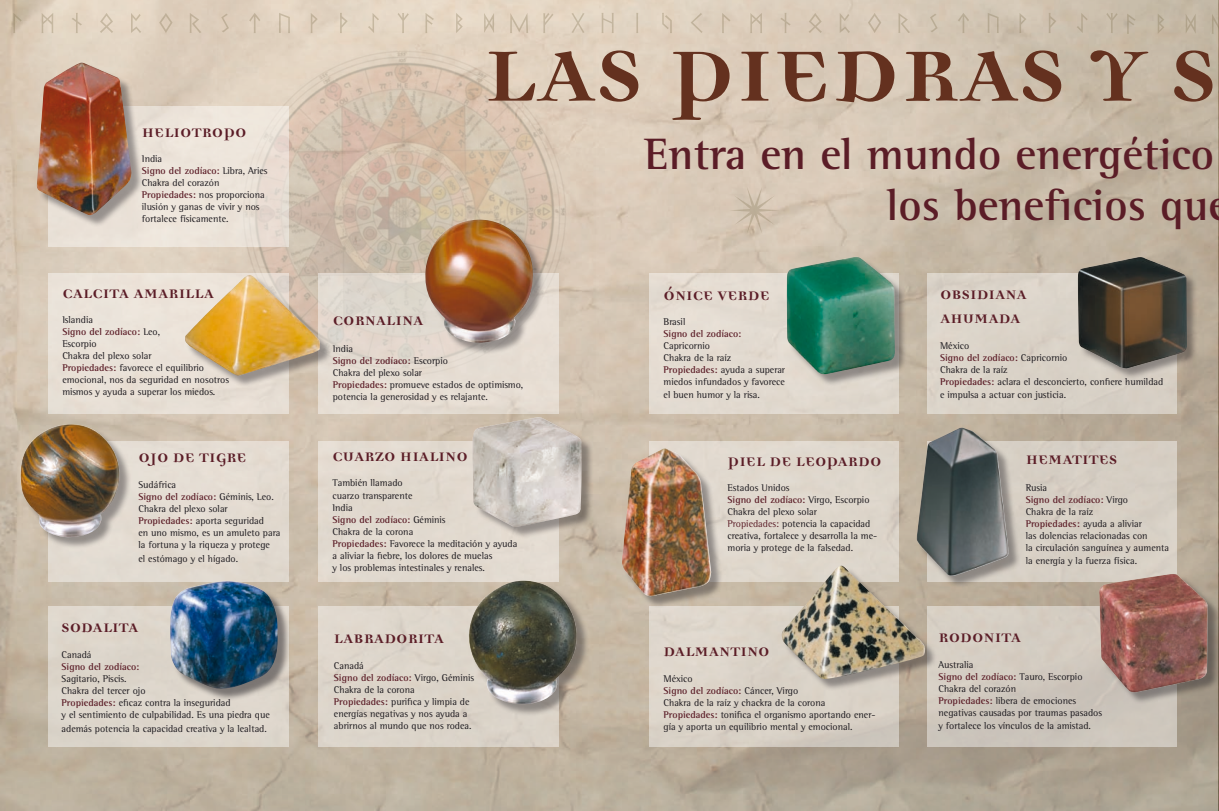
<style>
.page{position:relative;width:1219px;height:811px;background:#fff}
.page>*{position:absolute;margin:0;border:0;box-sizing:border-box;transform-origin:0 0}
.t1{font:700 115px "Democratica";color:#64311f}
.t2{font:700 45px/51px "Rotis Semi Serif";color:#5b1d27;text-align:right}
.t3{font:700 20px/24px "Democratica";color:#5b1d27}
.t4{font:10px/12px "Rotis Semi Serif";color:#1a171c}
.t5{font:700 10px "Rotis Semi Serif";color:#5b1d27}
.s1{font-weight:700;color:#5b1d27}
.s2{color:#5b1d27}
</style>
<div class="page">
<img style="left:0;top:0;width:1219px;height:811px">
<img style="left:217px;top:32px;width:378px;height:348px">
<div style="left:649px;top:273px;width:249px;height:140px;background:#e4dbd1"></div>
<div style="left:649px;top:607px;width:250px;height:140px;background:#d9d2c7"></div>
<div style="left:649px;top:441px;width:250px;height:140px;background:#dfd7cb"></div>
<div style="left:927px;top:273px;width:250px;height:140px;background:#dbd3c8"></div>
<div style="left:927px;top:607px;width:250px;height:140px;background:#cfc8bd"></div>
<div style="left:927px;top:441px;width:250px;height:140px;background:#d6cec4"></div>
<div style="left:318px;top:273px;width:241px;height:140px;background:#e4dbd1"></div>
<div style="left:318px;top:607px;width:241px;height:140px;background:#ddd5ca"></div>
<div style="left:318px;top:441px;width:241px;height:140px;background:#e1d9cf"></div>
<div style="left:48px;top:273px;width:241px;height:140px;background:#eae2d8"></div>
<div style="left:48px;top:607px;width:241px;height:140px;background:#ddd6cb"></div>
<div style="left:48px;top:441px;width:241px;height:140px;background:#e4dbd2"></div>
<svg style="left:173px;top:107px;width:116px;height:140px;fill:#ede5db"></svg>
<svg style="left:729px;top:186px;width:51px;height:48px"></svg>
<svg style="left:1127px;top:14px;width:9px;height:20px"></svg>
<svg style="left:1158px;top:14px;width:6px;height:20px"></svg>
<svg style="left:1186px;top:14px;width:10px;height:20px"></svg>
<svg style="left:1212px;top:14px;width:7px;height:20px"></svg>
<svg style="left:425px;top:13px;width:9px;height:20px"></svg>
<svg style="left:456px;top:13px;width:7px;height:20px"></svg>
<svg style="left:484px;top:13px;width:10px;height:20px"></svg>
<svg style="left:510px;top:13px;width:18px;height:20px"></svg>
<svg style="left:543px;top:13px;width:10px;height:20px"></svg>
<svg style="left:571px;top:13px;width:14px;height:20px"></svg>
<svg style="left:601px;top:13px;width:13px;height:20px"></svg>
<svg style="left:636px;top:13px;width:2px;height:20px"></svg>
<svg style="left:662px;top:13px;width:10px;height:20px"></svg>
<svg style="left:691px;top:13px;width:12px;height:20px"></svg>
<svg style="left:722px;top:13px;width:8px;height:20px"></svg>
<svg style="left:750px;top:13px;width:12px;height:20px"></svg>
<svg style="left:780px;top:13px;width:11px;height:20px"></svg>
<svg style="left:808px;top:13px;width:14px;height:20px"></svg>
<svg style="left:840px;top:13px;width:10px;height:20px"></svg>
<svg style="left:868px;top:13px;width:13px;height:20px"></svg>
<svg style="left:898px;top:13px;width:12px;height:20px"></svg>
<svg style="left:930px;top:14px;width:8px;height:18px"></svg>
<svg style="left:958px;top:13px;width:11px;height:20px"></svg>
<svg style="left:988px;top:13px;width:11px;height:20px"></svg>
<svg style="left:1019px;top:13px;width:7px;height:20px"></svg>
<svg style="left:1049px;top:13px;width:7px;height:20px"></svg>
<svg style="left:1077px;top:13px;width:11px;height:20px"></svg>
<svg style="left:1106px;top:13px;width:11px;height:20px"></svg>
<svg style="left:13px;top:13px;width:9px;height:20px"></svg>
<svg style="left:41px;top:13px;width:13px;height:20px"></svg>
<svg style="left:72px;top:13px;width:10px;height:20px"></svg>
<svg style="left:100px;top:13px;width:13px;height:20px"></svg>
<svg style="left:131px;top:13px;width:10px;height:20px"></svg>
<svg style="left:159px;top:13px;width:14px;height:20px"></svg>
<svg style="left:190px;top:13px;width:11px;height:20px"></svg>
<svg style="left:221px;top:14px;width:8px;height:18px"></svg>
<svg style="left:249px;top:13px;width:11px;height:20px"></svg>
<svg style="left:279px;top:13px;width:11px;height:20px"></svg>
<svg style="left:311px;top:13px;width:7px;height:20px"></svg>
<svg style="left:340px;top:13px;width:8px;height:20px"></svg>
<svg style="left:368px;top:13px;width:11px;height:20px"></svg>
<svg style="left:398px;top:13px;width:11px;height:20px"></svg>
<div style="left:22px;top:425px;width:131px;height:163px;background:#1a171c;opacity:.4"></div>
<img style="left:18px;top:424px;width:104px;height:114px">
<div style="left:474px;top:418px;width:145px;height:166px;background:#1a171c;opacity:.4"></div>
<img style="left:472px;top:417px;width:110px;height:110px">
<div style="left:918px;top:429px;width:140px;height:204px;background:#1a171c;opacity:.4"></div>
<img style="left:917px;top:427px;width:93px;height:149px">
<div style="left:427px;top:221px;width:123px;height:138px;background:#1a171c;opacity:.4"></div>
<img style="left:423px;top:220px;width:112px;height:122px">
<div style="left:186px;top:276px;width:151px;height:116px;background:#1a171c;opacity:.4"></div>
<img style="left:185px;top:275px;width:135px;height:101px">
<div style="left:470px;top:582px;width:138px;height:180px;background:#1a171c;opacity:.4"></div>
<img style="left:467px;top:580px;width:116px;height:129px">
<div style="left:783px;top:567px;width:159px;height:128px;background:#1a171c;opacity:.4"></div>
<img style="left:782px;top:566px;width:144px;height:113px">
<div style="left:623px;top:449px;width:137px;height:198px;background:#1a171c;opacity:.4"></div>
<img style="left:622px;top:448px;width:89px;height:150px">
<div style="left:38px;top:64px;width:135px;height:199px;background:#1a171c;opacity:.4"></div>
<img style="left:36px;top:63px;width:96px;height:153px">
<div style="left:788px;top:258px;width:157px;height:167px;background:#1a171c;opacity:.4"></div>
<img style="left:786px;top:257px;width:110px;height:118px">
<div style="left:1101px;top:575px;width:118px;height:193px;background:#1a171c;opacity:.4"></div>
<img style="left:1096px;top:574px;width:112px;height:119px">
<div style="left:1078px;top:257px;width:141px;height:177px;background:#1a171c;opacity:.4"></div>
<img style="left:1077px;top:257px;width:110px;height:111px">
<div style="left:171px;top:583px;width:169px;height:182px;background:#1a171c;opacity:.5"></div>
<img style="left:170px;top:581px;width:108px;height:108px">
<h3 class="t3" style="left:142px;top:121px;width:106px">HELIOTROPO</h3>
<p class="t4" style="left:142px;top:153px;width:127px">India<br><span class="s1">Signo del zodíaco:</span> Libra, Aries<br>Chakra del corazón<br><span class="s1">Propiedades:</span> nos proporciona ilusión y ganas de vivir y nos fortalece físicamente.</p>
<h3 class="t3" style="left:62px;top:282px;width:153px">CALCITA AMARILLA</h3>
<p class="t4" style="left:62px;top:314px;width:168px">Islandia<br><span class="s1">Signo del zodíaco:</span> Leo,<br>Escorpio<br>Chakra del plexo solar<br><span class="s1">Propiedades:</span> favorece el equilibrio emocional, nos da seguridad en nosotros mismos y ayuda a superar los miedos.</p>
<h3 class="t3" style="left:138px;top:446px;width:110px">OJO DE TIGRE</h3>
<p class="t4" style="left:138px;top:479px;width:143px">Sudáfrica<br><span class="s1">Signo del zodíaco:</span> Géminis, Leo.<br>Chakra del plexo solar<br><span class="s1">Propiedades:</span> aporta seguridad<br>en uno mismo, es un amuleto para la fortuna y la riqueza y protege</p>
<p class="t4" style="left:138px;top:552px;width:101px">el estómago y el hígado.</p>
<h3 class="t3" style="left:62px;top:615px;width:79px">SODALITA</h3>
<p class="t4" style="left:62px;top:648px;width:32px">Canadá</p>
<p class="t5" style="left:62px;top:660px;width:79px">Signo del zodíaco:</p>
<p class="t4" style="left:62px;top:672px;width:210px">Sagitario, Piscis.<br>Chakra del tercer ojo<br><span class="s1">Propiedades:</span> eficaz contra la inseguridad<br>y el sentimiento de culpabilidad. Es una piedra que</p>
<p class="t4" style="left:62px;top:722px;width:207px">además potencia la capacidad creativa y la lealtad.</p>
<h1 class="t1" style="left:484px;top:16px;width:736px">LAS PIEDRAS Y S</h1>
<h2 class="t2" style="left:644px;top:128px;width:571px">Entra en el mundo energético los beneficios qu</h2>
<h3 class="t3" style="left:333px;top:309px;width:92px">CORNALINA</h3>
<p class="t4" style="left:333px;top:342px;width:192px">India<br><span class="s1">Signo del zodíaco:</span> Escorpio<br>Chakra del plexo solar<br><span class="s1">Propiedades:</span> promueve estados de optimismo, potencia la generosidad y es relajante.</p>
<h3 class="t3" style="left:332px;top:445px;width:137px">CUARZO HIALINO</h3>
<p class="t4" style="left:332px;top:477px;width:186px">También llamado<br>cuarzo transparente<br>India<br><span class="s1">Signo del zodíaco:</span> Géminis<br>Chakra de la corona<br><span class="s1">Propiedades:</span> Favorece la meditación y ayuda a aliviar la fiebre, los dolores de muelas<br>y los problemas intestinales y renales.</p>
<h3 class="t3" style="left:334px;top:627px;width:112px">LABRADORITA</h3>
<p class="t4" style="left:334px;top:660px;width:142px">Canadá<br><span class="s1">Signo del zodíaco:</span> Virgo, Géminis<br>Chakra de la corona<br><span class="s1">Propiedades:</span> purifica y limpia de energías negativas y nos ayuda a abrirnos al mundo que nos rodea.</p>
<h3 class="t3" style="left:664px;top:284px;width:108px">ÓNICE VERDE</h3>
<p class="t4" style="left:664px;top:316px;width:23px">Brasil</p>
<p class="t5" style="left:664px;top:328px;width:79px">Signo del zodíaco:</p>
<p class="t4" style="left:664px;top:340px;width:123px">Capricornio<br>Chakra de la raíz<br><span class="s1">Propiedades:</span> ayuda a superar miedos infundados y favorece</p>
<p class="t4" style="left:664px;top:389px;width:98px">el buen humor y la risa.</p>
<h3 class="t3" style="left:727px;top:450px;width:156px">PIEL DE LEOPARDO</h3>
<p class="t4" style="left:727px;top:482px;width:151px">Estados Unidos<br><span class="s1">Signo del zodíaco:</span> Virgo, Escorpio<br>Chakra del plexo solar<br><span class="s2">Propiedades:</span> potencia la capacidad creativa, fortalece y desarrolla la me&shy;moria y protege de la falsedad.</p>
<h3 class="t3" style="left:664px;top:640px;width:108px">DALMANTINO</h3>
<p class="t4" style="left:664px;top:673px;width:213px">México<br><span class="s1">Signo del zodíaco:</span> Cáncer, Virgo<br>Chakra de la raíz y chackra de la corona <span class="s1">Propiedades:</span> tonifica el organismo aportando ener&shy;gía y aporta un equilibrio mental y emocional.</p>
<h3 class="t3" style="left:940px;top:283px;width:88px">OBSIDIANA<br>AHUMADA</h3>
<p class="t4" style="left:940px;top:339px;width:225px">México<br><span class="s1">Signo del zodíaco:</span> Capricornio<br>Chakra de la raíz<br><span class="s1">Propiedades:</span> aclara el desconcierto, confiere humildad</p>
<p class="t4" style="left:940px;top:389px;width:127px">e impulsa a actuar con justicia.</p>
<h3 class="t3" style="left:1026px;top:448px;width:93px">HEMATITES</h3>
<p class="t4" style="left:1026px;top:481px;width:145px">Rusia<br><span class="s1">Signo del zodíaco:</span> Virgo<br>Chakra de la raíz<br><span class="s1">Propiedades:</span> ayuda a aliviar<br>las dolencias relacionadas con<br>la circulación sanguínea y aumenta</p>
<p class="t4" style="left:1026px;top:554px;width:113px">la energía y la fuerza física.</p>
<h3 class="t3" style="left:938px;top:626px;width:84px">RODONITA</h3>
<p class="t4" style="left:938px;top:659px;width:165px">Australia<br><span class="s1">Signo del zodíaco:</span> Tauro, Escorpio<br>Chakra del corazón<br><span class="s1">Propiedades:</span> libera de emociones negativas causadas por traumas pasados</p>
<p class="t4" style="left:938px;top:720px;width:154px">y fortalece los vínculos de la amistad.</p>
</div>
